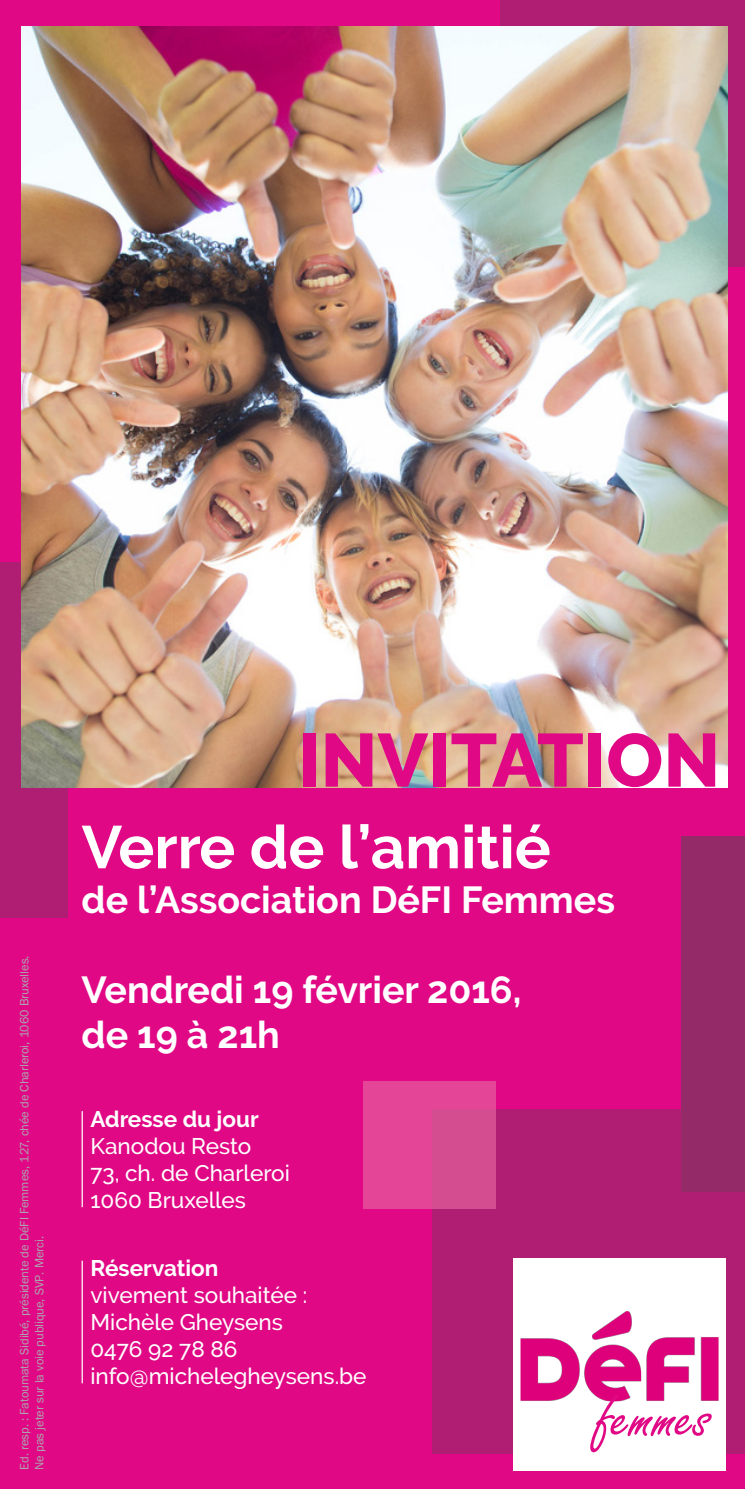
<style>
.page{position:relative;width:745px;height:1489px;background:#fff}
.page>*{position:absolute;margin:0;border:0;box-sizing:border-box;transform-origin:0 0}
.t1{font:800 75px "Raleway";color:#e00885}
.t2{font:65px "Freestyle Script";color:#e00885}
.t3{font:700 60px "Raleway";color:#fff}
.t4{font:700 37.5px "Raleway";color:#fff}
.t5{font:500 22.5px/27px "Raleway";color:#fff}
.t6{font:700 22.5px "Raleway";color:#fff}
.Ed_Resp{font:12.5px "Franklin Gothic FS";letter-spacing:-.005em;color:#aaabaf}
</style>
<div class="page">
<div style="left:0;top:0;width:744px;height:1488px;background:#e00885"></div>
<hr style="left:81px;top:1110px;width:2px;height:96px;background:#fff">
<hr style="left:81px;top:1260px;width:2px;height:123px;background:#fff">
<div style="left:680px;top:836px;width:64px;height:355px;background:#952a68"></div>
<svg style="left:432px;top:1108px;width:312px;height:345px;background:#ad1f71"></svg>
<img style="left:512px;top:1258px;width:213px;height:212px">
<div style="left:363px;top:1080px;width:132px;height:128px;background:linear-gradient(to right,#e84399,#d44d90)"></div>
<div style="left:0;top:562px;width:68px;height:355px;background:#af1e72"></div>
<div style="left:500px;top:0;width:244px;height:267px;background:#af1e72"></div>
<img style="left:21px;top:27px;width:705px;height:760px">
<p class="Ed_Resp" style="left:17px;top:1469px;width:515px;rotate:-90deg">Ed. resp. : Fatoumata Sidibé, présidente de DéFI Femmes, 127, chée de Charleroi, 1060 Bruxelles.</p>
<p class="Ed_Resp" style="left:32px;top:1469px;width:235px;rotate:-90deg">Ne pas jeter sur la voie publique, SVP. Merci.</p>
<p class="t1" style="left:298px;top:717px;width:423px">INVITATION</p>
<p class="t3" style="left:81px;top:812px;width:470px">Verre de l’amitié</p>
<p class="t4" style="left:81px;top:878px;width:534px">de l’Association DéFI Femmes</p>
<p class="t4" style="left:81px;top:968px;width:441px">Vendredi 19 février 2016,</p>
<p class="t4" style="left:81px;top:1013px;width:200px">de 19 à 21h</p>
<p class="t6" style="left:90px;top:1106px;width:170px">Adresse du jour</p>
<p class="t5" style="left:90px;top:1132px;width:162px">Kanodou Resto</p>
<p class="t5" style="left:90px;top:1159px;width:201px">73, ch. de Charleroi<br>1060 Bruxelles</p>
<p class="t6" style="left:90px;top:1255px;width:129px">Réservation</p>
<p class="t5" style="left:90px;top:1281px;width:218px">vivement souhaitée :</p>
<p class="t5" style="left:90px;top:1308px;width:194px">Michèle Gheysens</p>
<p class="t5" style="left:90px;top:1335px;width:148px">0476 92 78 86</p>
<p class="t5" style="left:90px;top:1362px;width:277px">info@michelegheysens.be</p>
<p class="t2" style="left:596px;top:1381px;width:116px">femmes</p>
</div>
